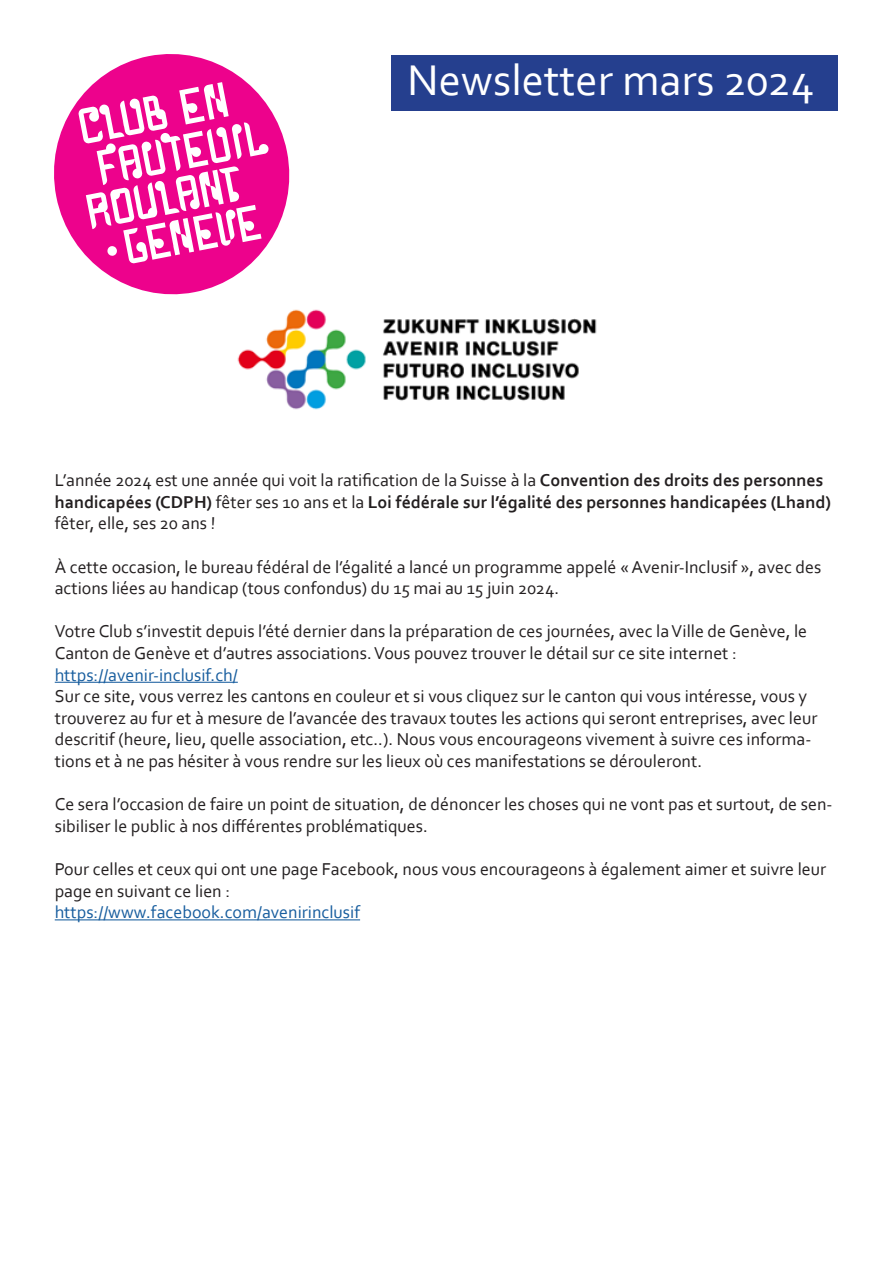
<style>
.page{position:relative;width:893px;height:1263px;background:#fff}
.page>*{position:absolute;margin:0;border:0;box-sizing:border-box;transform-origin:0 0}
.t1{font:45px "Corbel";color:#fff}
.t2{font:18px/21.6px "Corbel";color:#231f20}
.t3{font:700 18px/21.6px "Corbel";color:#231f20}
.t4{font:18px "Corbel";color:#175d9e}
.s1{font-weight:400}
</style>
<div class="page">
<img style="left:237px;top:309px;width:360px;height:101px">
<svg style="left:54px;top:54px;width:236px;height:241px"></svg>
<svg style="left:78px;top:82px;width:191px;height:182px"></svg>
<hr style="left:55px;top:682px;width:183px;height:1px;background:#175d9e">
<hr style="left:55px;top:919px;width:305px;height:1px;background:#175d9e">
<div style="left:391px;top:55px;width:446px;height:56px;background:#253f8e"></div>
<p class="t1" style="left:407px;top:52px;width:408px">Newsletter mars 2024</p>
<p class="t3" style="left:55px;top:469px;width:778px"><span class="s1">L’année 2024 est une année qui voit la ratification de la Suisse à la</span> Convention des droits des personnes handicapées (CDPH) <span class="s1">fêter ses 10 ans et la</span> Loi fédérale sur l’égalité des personnes handicapées (Lhand) <span class="s1">fêter, elle, ses 20 ans !</span></p>
<p class="t2" style="left:55px;top:555px;width:768px">À cette occasion, le bureau fédéral de l’égalité a lancé un programme appelé « Avenir-Inclusif », avec des actions liées au handicap (tous confondus) du 15 mai au 15 juin 2024.</p>
<p class="t2" style="left:55px;top:620px;width:754px">Votre Club s’investit depuis l’été dernier dans la préparation de ces journées, avec la Ville de Genève, le<br>Canton de Genève et d’autres associations. Vous pouvez trouver le détail sur ce site internet :</p>
<p class="t4" style="left:55px;top:663px;width:185px">https://avenir-inclusif.ch/</p>
<p class="t2" style="left:55px;top:685px;width:764px">Sur ce site, vous verrez les cantons en couleur et si vous cliquez sur le canton qui vous intéresse, vous y trouverez au fur et à mesure de l’avancée des travaux toutes les actions qui seront entreprises, avec leur descritif (heure, lieu, quelle association, etc..). Nous vous encourageons vivement à suivre ces informa&shy;tions et à ne pas hésiter à vous rendre sur les lieux où ces manifestations se dérouleront.</p>
<p class="t2" style="left:55px;top:793px;width:779px">Ce sera l’occasion de faire un point de situation, de dénoncer les choses qui ne vont pas et surtout, de sen&shy;sibiliser le public à nos différentes problématiques.</p>
<p class="t2" style="left:55px;top:858px;width:773px">Pour celles et ceux qui ont une page Facebook, nous vous encourageons à également aimer et suivre leur page en suivant ce lien :</p>
<p class="t4" style="left:55px;top:901px;width:307px">https://www.facebook.com/avenirinclusif</p>
</div>
